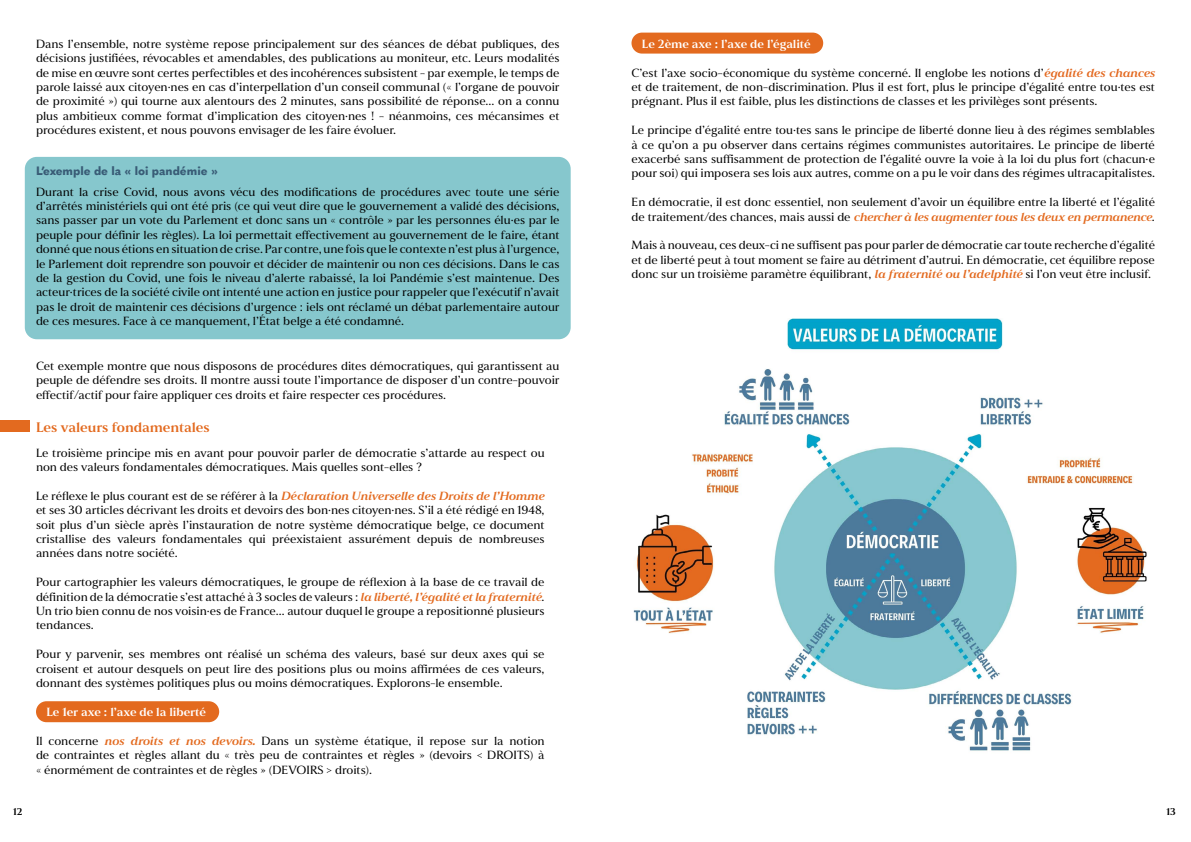
<style>
.page{position:relative;width:1191px;height:842px;background:#fff}
.page>*{position:absolute;margin:0;border:0;box-sizing:border-box;transform-origin:0 0}
.t1{font:700 14px "Anth";color:#e36a1f}
.t2{font:12px/14.4px "Anth";color:#000;text-align:justify}
.t3{font:700 12px "Anth";color:#fff}
.t4{font:800 12px "Quasimoda";color:#395c76}
.t5{font:700 10px "Anth";color:#000}
.s1{font-weight:700;font-style:italic;color:#e36a1f}
.s2{font-weight:700;font-style:italic;color:#e3681f}
</style>
<div class="page">
<div style="left:25px;top:157px;width:545px;height:182px;background:#86c7cd;border-radius:12px"></div>
<div style="left:0;top:420px;width:30px;height:12px;background:#e36a1f"></div>
<div style="left:36px;top:701px;width:183px;height:21px;background:#e36a1f;border-radius:10px"></div>
<div style="left:631px;top:33px;width:192px;height:21px;background:#e36a1f;border-radius:10px"></div>
<img style="left:633px;top:318px;width:514px;height:433px">
<p class="t2" style="left:36px;top:37px;width:525px">Dans l’ensemble, notre système repose principalement sur des séances de débat publiques, des décisions justifiées, révocables et amendables, des publications au moniteur, etc. Leurs modalités de mise en œuvre sont certes perfectibles et des incohérences subsistent - par exemple, le temps de parole laissé aux citoyen·nes en cas d’interpellation d’un conseil communal (« l’organe de pouvoir de proximité ») qui tourne aux alentours des 2 minutes, sans possibilité de réponse... on a connu plus ambitieux comme format d’implication des citoyen·nes ! - néanmoins, ces mécansimes et procédures existent, et nous pouvons envisager de les faire évoluer.</p>
<p class="t4" style="left:36px;top:161px;width:183px">L’exemple de la « loi pandémie »</p>
<p class="t2" style="left:36px;top:184px;width:525px">Durant la crise Covid, nous avons vécu des modifications de procédures avec toute une série d’arrêtés ministériels qui ont été pris (ce qui veut dire que le gouvernement a validé des décisions, sans passer par un vote du Parlement et donc sans un « contrôle » par les personnes élu·es par le peuple pour définir les règles). La loi permettait effectivement au gouvernement de le faire, étant donné que nous étions en situation de crise. Par contre, une fois que le contexte n’est plus à l’urgence, le Parlement doit reprendre son pouvoir et décider de maintenir ou non ces décisions. Dans le cas de la gestion du Covid, une fois le niveau d’alerte rabaissé, la loi Pandémie s’est maintenue. Des acteur·trices de la société civile ont intenté une action en justice pour rappeler que l’exécutif n’avait pas le droit de maintenir ces décisions d’urgence : iels ont réclamé un débat parlementaire autour de ces mesures. Face à ce manquement, l’État belge a été condamné.</p>
<p class="t2" style="left:36px;top:359px;width:525px">Cet exemple montre que nous disposons de procédures dites démocratiques, qui garantissent au peuple de défendre ses droits. Il montre aussi toute l’importance de disposer d’un contre-pouvoir effectif/actif pour faire appliquer ces droits et faire respecter ces procédures.</p>
<p class="t1" style="left:36px;top:419px;width:175px">Les valeurs fondamentales</p>
<p class="t2" style="left:36px;top:445px;width:510px">Le troisième principe mis en avant pour pouvoir parler de démocratie s’attarde au respect ou non des valeurs fondamentales démocratiques. Mais quelles sont-elles ?</p>
<p class="t2" style="left:36px;top:489px;width:510px">Le réflexe le plus courant est de se référer à la <span class="s1">Déclaration Universelle des Droits de l’Homme </span>et ses 30 articles décrivant les droits et devoirs des bon·nes citoyen·nes. S’il a été rédigé en 1948, soit plus d’un siècle après l’instauration de notre système démocratique belge, ce document cristallise des valeurs fondamentales qui préexistaient assurément depuis de nombreuses années dans notre société.</p>
<p class="t2" style="left:36px;top:575px;width:510px">Pour cartographier les valeurs démocratiques, le groupe de réflexion à la base de ce travail de définition de la démocratie s’est attaché à 3 socles de valeurs : <span class="s1">la liberté, l’égalité et la fraternité</span>.<br>Un trio bien connu de nos voisin·es de France… autour duquel le groupe a repositionné plusieurs tendances.</p>
<p class="t2" style="left:36px;top:647px;width:510px">Pour y parvenir, ses membres ont réalisé un schéma des valeurs, basé sur deux axes qui se croisent et autour desquels on peut lire des positions plus ou moins affirmées de ces valeurs, donnant des systèmes politiques plus ou moins démocratiques. Explorons-le ensemble.</p>
<p class="t3" style="left:46px;top:705px;width:161px">Le 1er axe : l’axe de la liberté</p>
<p class="t2" style="left:36px;top:733px;width:510px">Il concerne <span class="s1">nos droits et nos devoirs.</span> Dans un système étatique, il repose sur la notion de contraintes et règles allant du « très peu de contraintes et règles » (devoirs &lt; DROITS) à « énormément de contraintes et de règles » (DEVOIRS &gt; droits).</p>
<p class="t3" style="left:642px;top:37px;width:170px">Le 2ème axe : l’axe de l’égalité</p>
<p class="t2" style="left:631px;top:65px;width:525px">C’est l’axe socio-économique du système concerné. Il englobe les notions d’<span class="s2">égalité des chances </span>et de traitement, de non-discrimination. Plus il est fort, plus le principe d’égalité entre tou·tes est prégnant. Plus il est faible, plus les distinctions de classes et les privilèges sont présents.</p>
<p class="t2" style="left:631px;top:123px;width:525px">Le principe d’égalité entre tou·tes sans le principe de liberté donne lieu à des régimes semblables à ce qu’on a pu observer dans certains régimes communistes autoritaires. Le principe de liberté exacerbé sans suffisamment de protection de l’égalité ouvre la voie à la loi du plus fort (chacun·e pour soi) qui imposera ses lois aux autres, comme on a pu le voir dans des régimes ultracapitalistes.</p>
<p class="t2" style="left:631px;top:195px;width:525px">En démocratie, il est donc essentiel, non seulement d’avoir un équilibre entre la liberté et l’égalité de traitement/des chances, mais aussi de <span class="s1">chercher à les augmenter tous les deux en permanence</span>.</p>
<p class="t2" style="left:631px;top:238px;width:525px">Mais à nouveau, ces deux-ci ne suffisent pas pour parler de démocratie car toute recherche d’égalité et de liberté peut à tout moment se faire au détriment d’autrui. En démocratie, cet équilibre repose donc sur un troisième paramètre équilibrant, <span class="s1">la fraternité ou l’adelphité</span> si l’on veut être inclusif.</p>
<p class="t5" style="left:13px;top:806px;width:11px">12</p>
<p class="t5" style="left:1166px;top:806px;width:11px">13</p>
</div>
